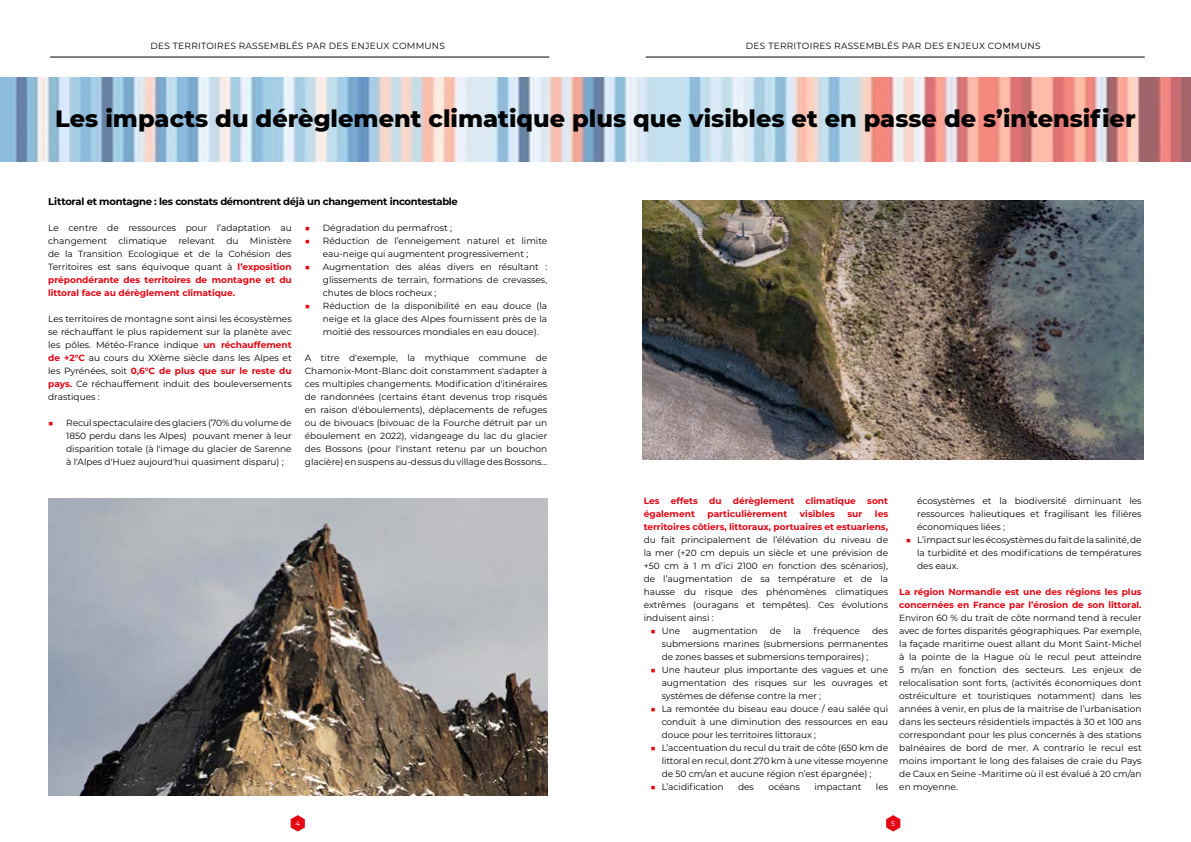
<style>
.page{position:relative;width:1191px;height:842px;background:#fff}
.page>*{position:absolute;margin:0;border:0;box-sizing:border-box;transform-origin:0 0}
.t1{font:800 24px "Montserrat";color:#000}
.t2{font:700 10px "Montserrat";letter-spacing:-.03em;color:#000}
.t3{font:9px/13px "Montserrat";color:#000;text-align:justify}
.t4{font:700 9px/13px "Montserrat";color:#e30613;text-align:justify}
.t5{font:9px "Montserrat";letter-spacing:.03em;color:#000}
.t6{font:7px "Montserrat";color:#fff}
.s1{font-weight:400;color:#000}
.s2{font-weight:700;color:#e30613}
.s3{color:#e30613}
</style>
<div class="page">
<svg style="left:886px;top:815px;width:14px;height:16px"></svg>
<svg style="left:291px;top:815px;width:14px;height:16px"></svg>
<img style="left:0;top:77px;width:1191px;height:84px">
<hr style="left:50px;top:57px;width:499px;height:1px;background:#000">
<hr style="left:645px;top:57px;width:499px;height:1px;background:#000">
<img style="left:48px;top:499px;width:499px;height:296px">
<img style="left:643px;top:201px;width:500px;height:259px">
<p class="t5" style="left:150px;top:40px;width:296px">DES TERRITOIRES RASSEMBLÉS PAR DES ENJEUX COMMUNS</p>
<p class="t5" style="left:746px;top:40px;width:296px">DES TERRITOIRES RASSEMBLÉS PAR DES ENJEUX COMMUNS</p>
<h1 class="t1" style="left:55px;top:101px;width:1081px">Les impacts du dérèglement climatique plus que visibles et en passe de s’intensifier</h1>
<p class="t2" style="left:48px;top:194px;width:411px">Littoral et montagne : les constats démontrent déjà un changement incontestable</p>
<p class="t3" style="left:48px;top:221px;width:245px">Le centre de ressources pour l’adaptation au changement</p>
<p class="t4" style="left:48px;top:234px;width:245px;text-indent:202px"><span class="s1">Ministère de la Transition Ecologique et de la Cohésion des Territoires est sans équivoque quant à</span> l’exposition prépondérante des territoires de montagne et du littoral face au dérèglement climatique.</p>
<p class="t3" style="left:48px;top:312px;width:245px">Les territoires de montagne sont ainsi les écosystèmes se réchauffant le plus rapidement sur la planète avec les pôles. Météo-France indique <span class="s2">un réchauffement de +2°C</span> au cours du XXème siècle dans les Alpes et les Pyrénées, soit <span class="s2">0,6°C de plus que sur le reste du pays.</span> Ce réchauffement induit des bouleversements drastiques :</p>
<p class="t3" style="left:66px;top:416px;width:227px;text-indent:-18px"><span class="s3">■</span> Recul spectaculaire des glaciers (70% du volume de 1850 perdu dans les Alpes) pouvant mener à leur disparition totale (à l'image du glacier de Sarenne à l'Alpes d'Huez aujourd'hui quasiment disparu) ;</p>
<p class="t3" style="left:119px;top:234px;width:50px">climatique</p>
<p class="t3" style="left:178px;top:234px;width:38px">relevant</p>
<p class="t3" style="left:226px;top:234px;width:14px">du</p>
<p class="t3" style="left:305px;top:221px;width:149px"><span class="s3">■</span> Dégradation du permafrost ;</p>
<p class="t3" style="left:305px;top:234px;width:244px;text-align:center"><span class="s3">■</span> Réduction de l’enneigement naturel et limite eau-neige qui augmentent progressivement ;</p>
<p class="t3" style="left:323px;top:260px;width:226px;text-indent:-18px"><span class="s3">■</span> Augmentation des aléas divers en résultant : glissements de terrain, formations de crevasses, chutes de blocs rocheux ;</p>
<p class="t3" style="left:323px;top:299px;width:226px;text-indent:-18px"><span class="s3">■</span> Réduction de la disponibilité en eau douce (la neige et la glace des Alpes fournissent près de la moitié des ressources mondiales en eau douce).</p>
<p class="t3" style="left:305px;top:351px;width:244px">A titre d'exemple, la mythique commune de Chamonix-Mont-Blanc doit constamment s'adapter à ces multiples changements. Modification d'itinéraires de randonnées (certains étant devenus trop risqués en raison d'éboulements), déplacements de refuges ou de bivouacs (bivouac de la Fourche détruit par un éboulement en 2022), vidangeage du lac du glacier des Bossons (pour l'instant retenu par un bouchon glacière) en suspens au-dessus du village des Bossons...</p>
<p class="t4" style="left:643px;top:494px;width:17px">Les</p>
<p class="t4" style="left:671px;top:494px;width:28px">effets</p>
<p class="t4" style="left:709px;top:494px;width:14px">du</p>
<p class="t4" style="left:733px;top:494px;width:63px">dérèglement</p>
<p class="t4" style="left:805px;top:494px;width:52px">climatique</p>
<p class="t4" style="left:867px;top:494px;width:22px">sont</p>
<p class="t4" style="left:643px;top:507px;width:53px">également</p>
<p class="t4" style="left:707px;top:507px;width:81px">particulièrement</p>
<p class="t4" style="left:800px;top:507px;width:36px">visibles</p>
<p class="t4" style="left:847px;top:507px;width:16px">sur</p>
<p class="t4" style="left:643px;top:507px;width:246px;text-align:right">les<br>territoires côtiers, littoraux, portuaires et estuariens,</p>
<p class="t3" style="left:643px;top:533px;width:246px">du fait principalement de l’élévation du niveau de la mer (+20 cm depuis un siècle et une prévision de +50 cm à 1 m d’ici 2100 en fonction des scénarios), de l’augmentation de sa température et de la hausse du risque des phénomènes climatiques extrêmes (ouragans et tempêtes). Ces évolutions induisent ainsi :</p>
<p class="t3" style="left:650px;top:624px;width:31px"><span class="s3">■</span> Une</p>
<p class="t3" style="left:692px;top:624px;width:66px">augmentation</p>
<p class="t3" style="left:769px;top:624px;width:13px">de</p>
<p class="t3" style="left:793px;top:624px;width:9px">la</p>
<p class="t3" style="left:813px;top:624px;width:48px">fréquence</p>
<p class="t3" style="left:661px;top:624px;width:228px;text-indent:210px">des submersions marines (submersions permanentes de zones basses et submersions temporaires) ;</p>
<p class="t3" style="left:661px;top:663px;width:228px;text-indent:-11px"><span class="s3">■</span> Une hauteur plus importante des vagues et une augmentation des risques sur les ouvrages et systèmes de défense contre la mer ;</p>
<p class="t3" style="left:661px;top:702px;width:228px;text-indent:-11px"><span class="s3">■</span> La remontée du biseau eau douce / eau salée qui conduit à une diminution des ressources en eau douce pour les territoires littoraux ;</p>
<p class="t3" style="left:661px;top:741px;width:228px;text-indent:-11px"><span class="s3">■</span> L’accentuation du recul du trait de côte (650 km de littoral en recul, dont 270 km à une vitesse moyenne de 50 cm/an et aucune région n’est épargnée) ;</p>
<p class="t3" style="left:650px;top:780px;width:75px"><span class="s3">■</span> L’acidification</p>
<p class="t3" style="left:738px;top:780px;width:17px">des</p>
<p class="t3" style="left:768px;top:780px;width:33px">océans</p>
<p class="t3" style="left:814px;top:780px;width:48px">impactant</p>
<p class="t3" style="left:876px;top:780px;width:14px">les</p>
<p class="t3" style="left:917px;top:494px;width:226px">écosystèmes et la biodiversité diminuant les ressources halieutiques et fragilisant les filières économiques liées ;</p>
<p class="t3" style="left:917px;top:533px;width:226px;text-indent:-11px"><span class="s3">■</span> L’impact sur les écosystèmes du fait de la salinité, de la turbidité et des modifications de températures des eaux.</p>
<p class="t4" style="left:899px;top:585px;width:244px">La région Normandie est une des régions les plus concernées en France par l’érosion de son littoral.</p>
<p class="t3" style="left:899px;top:611px;width:244px">Environ 60 % du trait de côte normand tend à reculer avec de fortes disparités géographiques. Par exemple, la façade maritime ouest allant du Mont Saint-Michel à la pointe de la Hague où le recul peut atteindre 5 m/an en fonction des secteurs. Les enjeux de relocalisation sont forts, (activités économiques dont ostréiculture et touristiques notamment) dans les années à venir, en plus de la maitrise de l’urbanisation dans les secteurs résidentiels impactés à 30 et 100 ans correspondant pour les plus concernés à des stations balnéaires de bord de mer. A contrario le recul est moins important le long des falaises de craie du Pays de Caux en Seine -Maritime où il est évalué à 20 cm/an en moyenne.</p>
<p class="t6" style="left:295px;top:819px;width:6px">4</p>
<p class="t6" style="left:891px;top:819px;width:5px">5</p>
</div>
